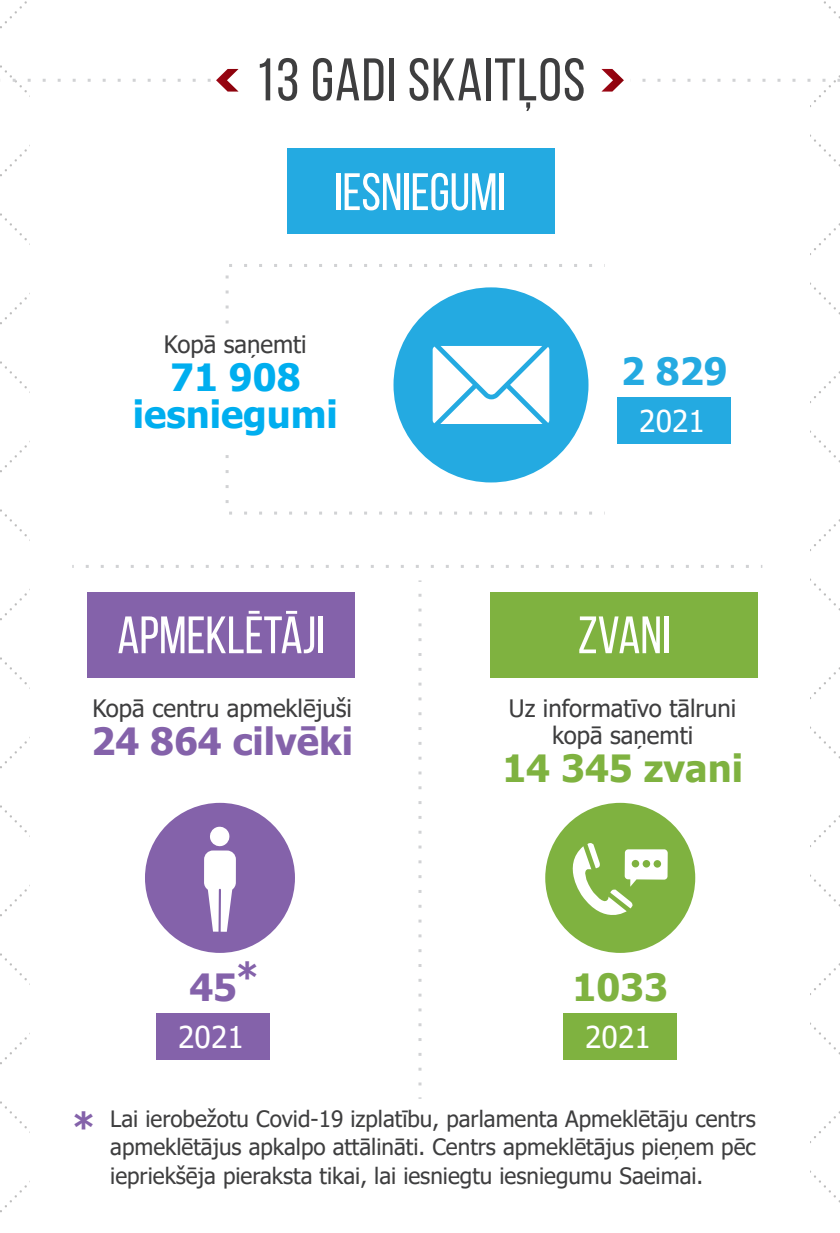
<style>
.page{position:relative;width:840px;height:1233px;background:#fff}
.page>*{position:absolute;margin:0;border:0;box-sizing:border-box;transform-origin:0 0}
.t1{font:60px "Bebas Neue";letter-spacing:.02em;color:#3e3e3f}
.t2{font:52.5px "Bebas Neue";color:#fff}
.t3{font:700 37.5px/37.5px "Tahoma";color:#00aeef;text-align:center}
.t4{font:700 37.5px "Tahoma";color:#8462aa}
.t5{font:700 37.5px "Tahoma";color:#7fb240}
.t6{font:700 37.5px "Tahoma";color:#24aae1}
.t7{font:30px "Tahoma";color:#fff}
.t8{font:24px/27px "Tahoma";color:#3e3e3f;text-align:center}
.t9{font:22.5px/28.5px "Tahoma";color:#3e3e3f;text-align:justify}
.s1{font-weight:700;font-size:37.5px;color:#8462aa}
</style>
<div class="page">
<div style="left:287px;top:148px;width:267px;height:86px;background:#24aae1"></div>
<div style="left:87px;top:592px;width:268px;height:85px;background:#8462aa"></div>
<div style="left:490px;top:592px;width:268px;height:85px;background:#7fb240"></div>
<svg style="left:418px;top:593px;width:4px;height:493px"></svg>
<svg style="left:86px;top:565px;width:663px;height:3px"></svg>
<svg style="left:601px;top:69px;width:23px;height:23px"></svg>
<svg style="left:225px;top:264px;width:380px;height:62px"></svg>
<svg style="left:225px;top:452px;width:380px;height:63px"></svg>
<svg style="left:4px;top:69px;width:235px;height:23px"></svg>
<svg style="left:642px;top:79px;width:198px;height:3px"></svg>
<div style="left:618px;top:397px;width:113px;height:46px;background:#24aae1"></div>
<div style="left:394px;top:287px;width:195px;height:195px;background:#24aae1;border-radius:50%"></div>
<svg style="left:433px;top:346px;width:116px;height:78px"></svg>
<div style="left:145px;top:802px;width:150px;height:150px;background:#8462aa;border-radius:50%"></div>
<svg style="left:204px;top:826px;width:32px;height:105px"></svg>
<div style="left:545px;top:802px;width:150px;height:150px;background:#7fb240;border-radius:50%"></div>
<svg style="left:560px;top:843px;width:108px;height:83px"></svg>
<div style="left:157px;top:1013px;width:113px;height:46px;background:#8462aa"></div>
<div style="left:564px;top:1013px;width:113px;height:46px;background:#7fb240"></div>
<h1 class="t1" style="left:255px;top:47px;width:332px">13 GADI SKAITĻOS</h1>
<h2 class="t2" style="left:334px;top:163px;width:173px">IESNIEGUMI</h2>
<p class="t8" style="left:164px;top:332px;width:144px">Kopā saņemti</p>
<h3 class="t3" style="left:133px;top:360px;width:207px">71 908 iesniegumi</h3>
<h3 class="t6" style="left:621px;top:345px;width:108px">2 829</h3>
<h3 class="t7" style="left:639px;top:401px;width:67px">2021</h3>
<h2 class="t2" style="left:117px;top:606px;width:209px">APMEKLĒTĀJI</h2>
<h2 class="t2" style="left:578px;top:606px;width:94px">ZVANI</h2>
<p class="t8" style="left:92px;top:696px;width:261px">Kopā centru apmeklējuši</p>
<h3 class="t4" style="left:91px;top:714px;width:263px">24 864 cilvēki</h3>
<h3 class="t4" style="left:189px;top:961px;width:72px">45*</h3>
<h3 class="t7" style="left:178px;top:1017px;width:67px">2021</h3>
<p class="t8" style="left:509px;top:696px;width:229px">Uz informatīvo tālruni kopā saņemti</p>
<h3 class="t5" style="left:502px;top:741px;width:242px">14 345 zvani</h3>
<h3 class="t5" style="left:573px;top:961px;width:97px">1033</h3>
<h3 class="t7" style="left:585px;top:1017px;width:67px">2021</h3>
<p class="t9" style="left:110px;top:1105px;width:647px;text-indent:-38px"><span class="s1">*</span> Lai ierobežotu Covid-19 izplatību, parlamenta Apmeklētāju centrs apmeklētājus apkalpo attālināti. Centrs apmeklētājus pieņem pēc iepriekšēja pieraksta tikai, lai iesniegtu iesniegumu Saeimai.</p>
</div>
